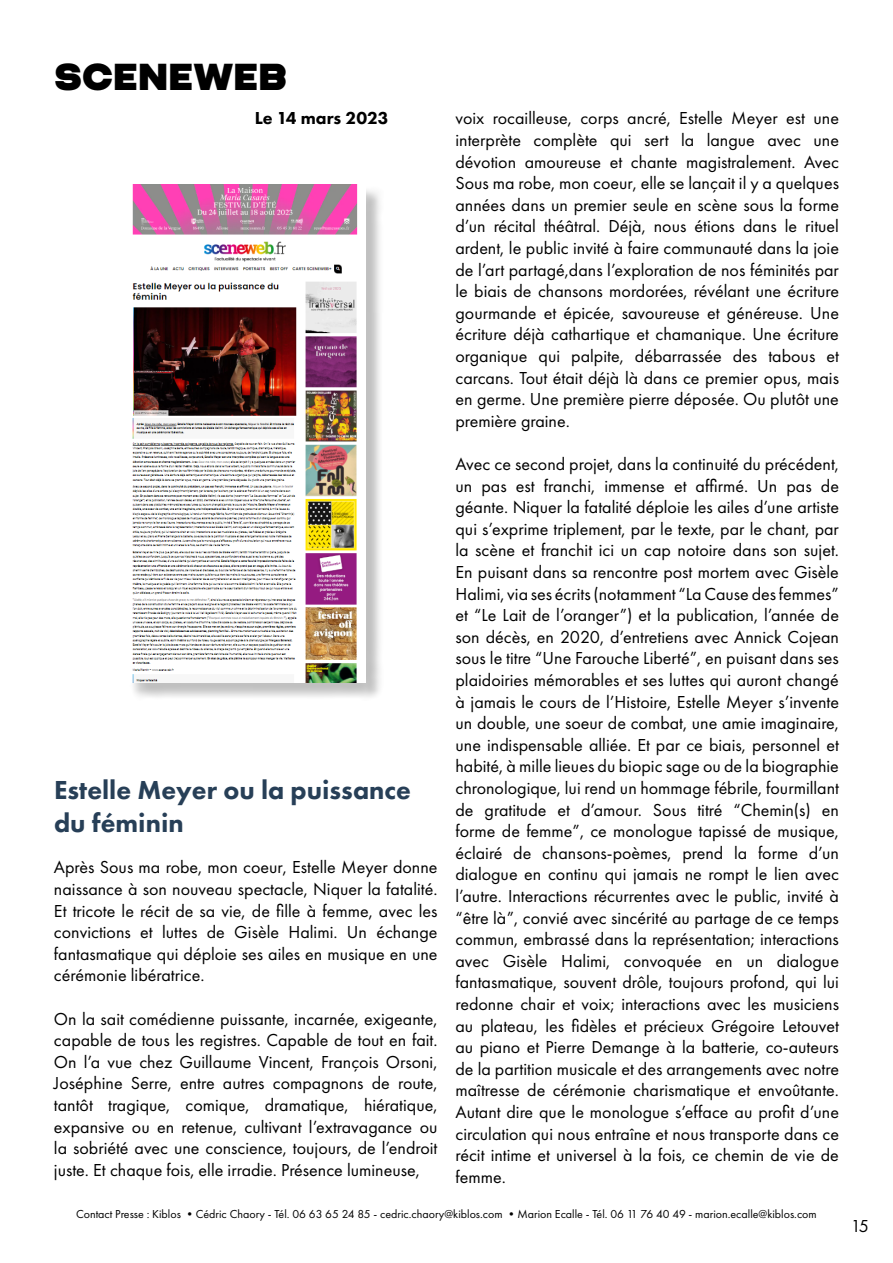
<style>
.page{position:relative;width:893px;height:1263px;background:#fff}
.page>*{position:absolute;margin:0;border:0;box-sizing:border-box;transform-origin:0 0}
.t1{font:37.5px "CHANEY";color:#000}
.t2{font:800 27px/32.4px "Futura PT";color:#273f57}
.t3{font:18px/21.6px "Futura PT";color:#000;text-align:justify}
.t4{font:800 18px "Futura PT";color:#000}
.t5{font:12px "Futura PT";color:#000}
</style>
<div class="page">
<div style="left:129px;top:187px;width:254px;height:514px;background:#000;opacity:.25"></div>
<img style="left:129px;top:184px;width:236px;height:498px">
<h1 class="t1" style="left:54px;top:53px;width:235px">SCENEWEB</h1>
<p class="t4" style="left:255px;top:107px;width:135px">Le 14 mars 2023</p>
<h2 class="t2" style="left:54px;top:774px;width:358px">Estelle Meyer ou la puissance du féminin</h2>
<p class="t3" style="left:54px;top:856px;width:385px">Après Sous ma robe, mon coeur, Estelle Meyer donne naissance à son nouveau spectacle, Niquer la fatalité.<br>Et tricote le récit de sa vie, de fille à femme, avec les convictions et luttes de Gisèle Halimi. Un échange fantasmatique qui déploie ses ailes en musique en une cérémonie libératrice.</p>
<p class="t3" style="left:54px;top:1008px;width:385px">On la sait comédienne puissante, incarnée, exigeante, capable de tous les registres. Capable de tout en fait.<br>On l’a vue chez Guillaume Vincent, François Orsoni, Joséphine Serre, entre autres compagnons de route, tantôt tragique, comique, dramatique, hiératique, expansive ou en retenue, cultivant l’extravagance ou la sobriété avec une conscience, toujours, de l’endroit juste. Et chaque fois, elle irradie. Présence lumineuse,</p>
<p class="t3" style="left:455px;top:107px;width:385px">voix rocailleuse, corps ancré, Estelle Meyer est une interprète complète qui sert la langue avec une dévotion amoureuse et chante magistralement. Avec Sous ma robe, mon coeur, elle se lançait il y a quelques années dans un premier seule en scène sous la forme d’un récital théâtral. Déjà, nous étions dans le rituel ardent, le public invité à faire communauté dans la joie de l’art partagé,dans l’exploration de nos féminités par le biais de chansons mordorées, révélant une écriture gourmande et épicée, savoureuse et généreuse. Une écriture déjà cathartique et chamanique. Une écriture organique qui palpite, débarrassée des tabous et carcans. Tout était déjà là dans ce premier opus, mais en germe. Une première pierre déposée. Ou plutôt une première graine.</p>
<p class="t3" style="left:455px;top:453px;width:385px">Avec ce second projet, dans la continuité du précédent, un pas est franchi, immense et affirmé. Un pas de géante. Niquer la fatalité déploie les ailes d’une artiste qui s’exprime triplement, par le texte, par le chant, par la scène et franchit ici un cap notoire dans son sujet.<br>En puisant dans sa rencontre post mortem avec Gisèle Halimi, via ses écrits (notamment “La Cause des femmes” et “Le Lait de l’oranger”) et la publication, l’année de son décès, en 2020, d’entretiens avec Annick Cojean sous le titre “Une Farouche Liberté”, en puisant dans ses plaidoiries mémorables et ses luttes qui auront changé à jamais le cours de l’Histoire, Estelle Meyer s’invente un double, une soeur de combat, une amie imaginaire, une indispensable alliée. Et par ce biais, personnel et habité, à mille lieues du biopic sage ou de la biographie chronologique, lui rend un hommage fébrile, fourmillant de gratitude et d’amour. Sous titré “Chemin(s) en forme de femme”, ce monologue tapissé de musique, éclairé de chansons-poèmes, prend la forme d’un dialogue en continu qui jamais ne rompt le lien avec l’autre. Interactions récurrentes avec le public, invité à “être là”, convié avec sincérité au partage de ce temps commun, embrassé dans la représentation; interactions avec Gisèle Halimi, convoquée en un dialogue fantasmatique, souvent drôle, toujours profond, qui lui redonne chair et voix; interactions avec les musiciens au plateau, les fidèles et précieux Grégoire Letouvet au piano et Pierre Demange à la batterie, co-auteurs de la partition musicale et des arrangements avec notre maîtresse de cérémonie charismatique et envoûtante.<br>Autant dire que le monologue s’efface au profit d’une circulation qui nous entraîne et nous transporte dans ce récit intime et universel à la fois, ce chemin de vie de femme.</p>
<p class="t5" style="left:76px;top:1207px;width:742px">Contact Presse : Kiblos •Cédric Chaory - Tél. 06 63 65 24 85 - cedric.chaory@kiblos.com •Marion Ecalle - Tél. 06 11 76 40 49 - marion.ecalle@kiblos.com</p>
<p class="t3" style="left:851px;top:1215px;width:20px">15</p>
</div>
